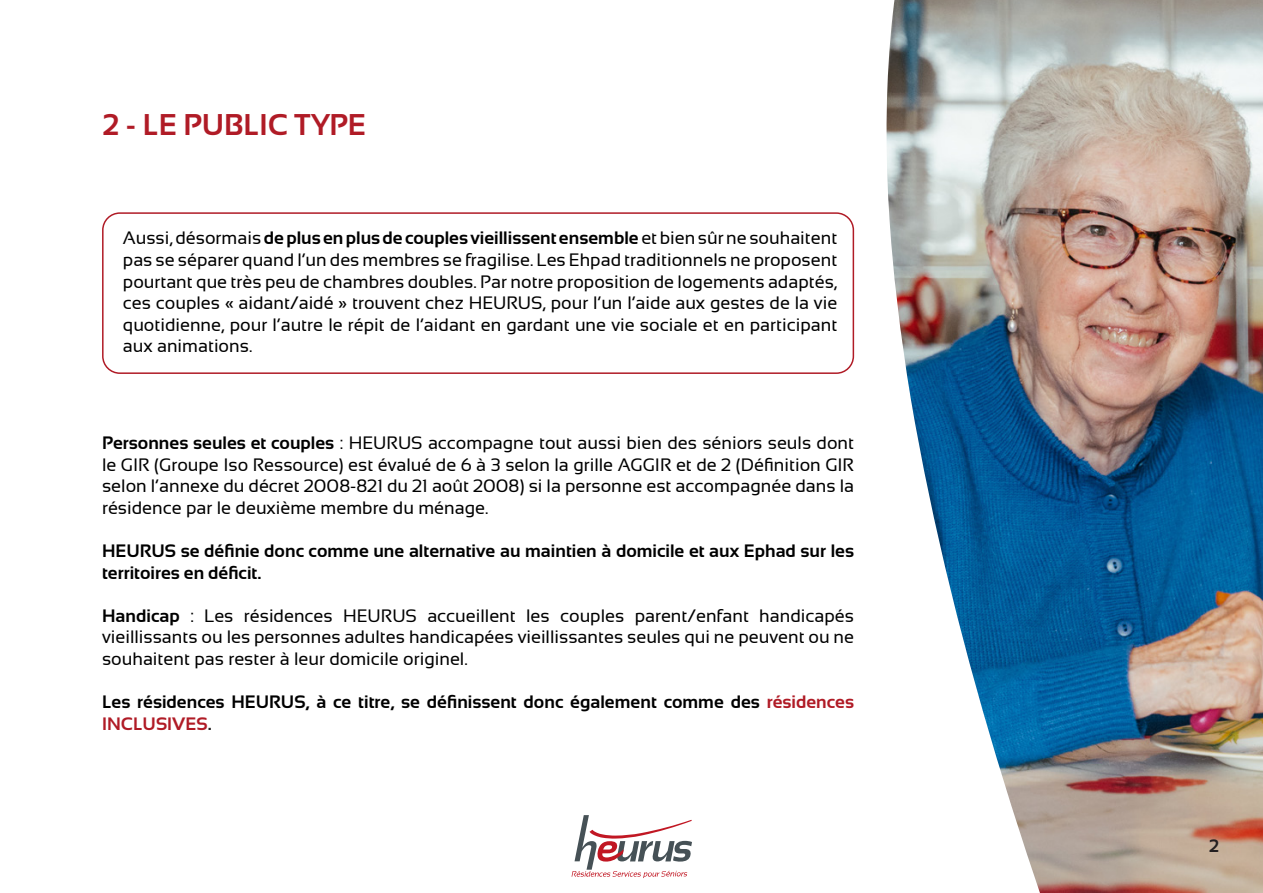
<style>
.page{position:relative;width:1263px;height:893px;background:#fff}
.page>*{position:absolute;margin:0;border:0;box-sizing:border-box;transform-origin:0 0}
.t1{font:700 30px "Sansation";color:#b01b26}
.t2{font:18px/21.6px "Sansation";color:#000;text-align:justify}
.t3{font:700 18px/21.6px "Sansation";color:#000}
.t4{font:700 18px "Sansation";color:#231f20}
.s1{font-weight:700}
.s2{color:#b01b26}
.s3{color:#231f20}
</style>
<div class="page">
<img style="left:1139px;top:0;width:124px;height:893px">
<img style="left:841px;top:0;width:298px;height:893px">
<div style="left:102px;top:212px;width:752px;height:162px;border:2px solid #b01b26;border-radius:17px"></div>
<svg style="left:571px;top:815px;width:121px;height:63px"></svg>
<p class="t1" style="left:102px;top:108px;width:265px">2 - LE PUBLIC TYPE</p>
<p class="t2" style="left:123px;top:227px;width:716px">Aussi, désormais <span class="s1">de plus en plus de couples vieillissent ensemble</span> et bien sûr ne souhaitent pas se séparer quand l’un des membres se fragilise. Les Ehpad traditionnels ne proposent pourtant que très peu de chambres doubles. Par notre proposition de logements adaptés, ces couples « aidant/aidé » trouvent chez HEURUS, pour l’un l’aide aux gestes de la vie quotidienne, pour l’autre le répit de l’aidant en gardant une vie sociale et en participant aux animations.</p>
<p class="t2" style="left:102px;top:432px;width:753px"><span class="s1">Personnes seules et couples</span> : HEURUS accompagne tout aussi bien des séniors seuls dont le GIR (Groupe Iso Ressource) est évalué de 6 à 3 selon la grille AGGIR et de 2 (Définition GIR selon l’annexe du décret 2008-821 du 21 août 2008) si la personne est accompagnée dans la résidence par le deuxième membre du ménage.</p>
<p class="t3" style="left:102px;top:540px;width:753px">HEURUS se définie donc comme une alternative au maintien à domicile et aux Ephad sur les territoires en déficit.</p>
<p class="t2" style="left:102px;top:605px;width:753px"><span class="s1">Handicap</span> : Les résidences HEURUS accueillent les couples parent/enfant handicapés vieillissants ou les personnes adultes handicapées vieillissantes seules qui ne peuvent ou ne souhaitent pas rester à leur domicile originel.</p>
<p class="t3" style="left:102px;top:691px;width:753px">Les résidences HEURUS, à ce titre, se définissent donc également comme des <span class="s2">résidences<br>INCLUSIVES</span><span class="s3">.</span></p>
<p class="t4" style="left:1209px;top:836px;width:12px">2</p>
</div>
